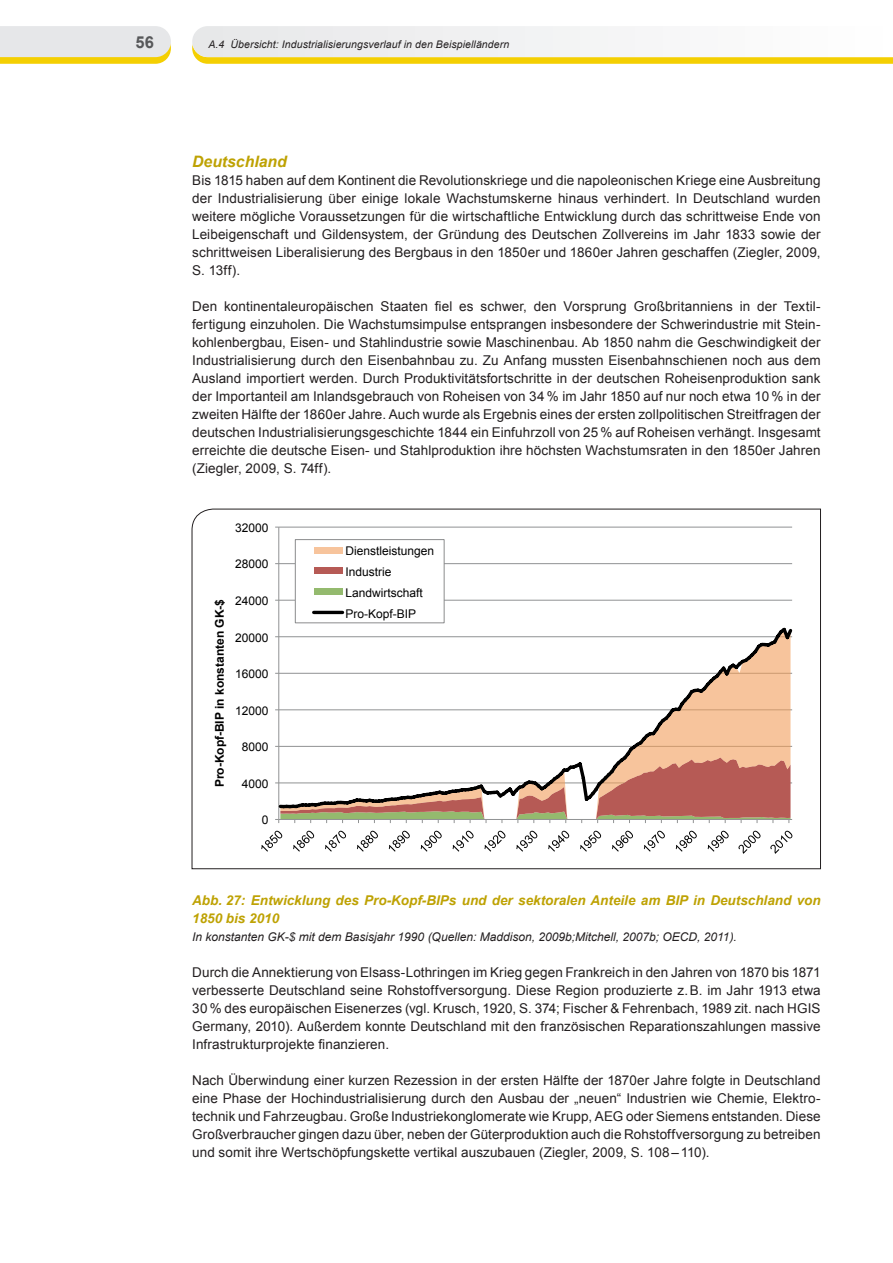
<style>
.page{position:relative;width:893px;height:1263px;background:#fff}
.page>*{position:absolute;margin:0;border:0;box-sizing:border-box;transform-origin:0 0}
.t1{font:700 16.5px "Arial";color:#57585a}
.t2{font:italic 700 15.75px "Arial";color:#bea203}
.t3{font:13.5px/18px "Arial";letter-spacing:.005em;color:#231f20;text-align:justify}
.t4{font:italic 700 13.5px/18px "Arial";color:#bea203}
.t5{font:12px/20.9px "Arial";color:#000}
.t6{font:italic 12px "Arial";color:#231f20}
.t7{font:700 12px "Arial";color:#000}
.t8{font:italic 10.5px "Arial";letter-spacing:.01em;color:#231f20}
</style>
<div class="page">
<svg style="left:0;top:26px;width:171px;height:38px"></svg>
<svg style="left:192px;top:26px;width:701px;height:38px"></svg>
<svg style="left:192px;top:509px;width:629px;height:360px"></svg>
<p class="t1" style="left:136px;top:31px;width:20px">56</p>
<p class="t8" style="left:208px;top:38px;width:302px">A.4 Übersicht: Industrialisierungsverlauf in den Beispielländern</p>
<p class="t2" style="left:192px;top:151px;width:96px">Deutschland</p>
<p class="t3" style="left:192px;top:171px;width:630px">Bis 1815 haben auf dem Kontinent die Revolutionskriege und die napoleonischen Kriege eine Ausbreitung der Industrialisierung über einige lokale Wachstumskerne hinaus verhindert. In Deutschland wurden weitere mögliche Voraussetzungen für die wirtschaftliche Entwicklung durch das schrittweise Ende von Leibeigenschaft und Gildensystem, der Gründung des Deutschen Zollvereins im Jahr 1833 sowie der schrittweisen Liberalisierung des Bergbaus in den 1850er und 1860er Jahren geschaffen (Ziegler, 2009, S. 13ff).</p>
<p class="t3" style="left:192px;top:297px;width:630px">Den kontinentaleuropäischen Staaten fiel es schwer, den Vorsprung Großbritanniens in der Textil&shy;fertigung einzuholen. Die Wachstumsimpulse entsprangen insbesondere der Schwerindustrie mit Stein&shy;kohlenbergbau, Eisen- und Stahlindustrie sowie Maschinenbau. Ab 1850 nahm die Geschwindigkeit der Industrialisierung durch den Eisenbahnbau zu. Zu Anfang mussten Eisenbahnschienen noch aus dem Ausland importiert werden. Durch Produktivitätsfortschritte in der deutschen Roheisenproduktion sank der Importanteil am Inlandsgebrauch von Roheisen von 34 % im Jahr 1850 auf nur noch etwa 10 % in der zweiten Hälfte der 1860er Jahre. Auch wurde als Ergebnis eines der ersten zollpolitischen Streitfragen der deutschen Industrialisierungsgeschichte 1844 ein Einfuhrzoll von 25 % auf Roheisen verhängt. Insgesamt erreichte die deutsche Eisen- und Stahlproduktion ihre höchsten Wachstumsraten in den 1850er Jahren (Ziegler, 2009, S. 74ff).</p>
<p class="t5" style="left:235px;top:517px;width:35px">32000</p>
<p class="t5" style="left:235px;top:554px;width:35px">28000</p>
<p class="t7" style="left:212px;top:787px;width:190px;rotate:-90deg">Pro-Kopf-BIP in konstanten GK-$</p>
<p class="t5" style="left:235px;top:590px;width:35px">24000</p>
<p class="t5" style="left:235px;top:627px;width:35px">20000</p>
<p class="t5" style="left:235px;top:664px;width:35px">16000</p>
<p class="t5" style="left:235px;top:700px;width:35px">12000</p>
<p class="t5" style="left:242px;top:737px;width:28px">8000</p>
<p class="t5" style="left:242px;top:773px;width:28px">4000</p>
<p class="t5" style="left:262px;top:810px;width:8px">0</p>
<p class="t5" style="left:345px;top:541px;width:90px">Dienstleistungen<br>Industrie<br>Landwirtschaft<br>Pro-Kopf-BIP</p>
<p class="t4" style="left:192px;top:891px;width:630px">Abb. 27: Entwicklung des Pro-Kopf-BIPs und der sektoralen Anteile am BIP in Deutschland von<br>1850 bis 2010</p>
<p class="t6" style="left:192px;top:929px;width:546px">In konstanten GK-$ mit dem Basisjahr 1990 (Quellen: Maddison, 2009b;Mitchell, 2007b; OECD, 2011).</p>
<p class="t3" style="left:192px;top:963px;width:630px">Durch die Annektierung von Elsass-Lothringen im Krieg gegen Frankreich in den Jahren von 1870 bis 1871 verbesserte Deutschland seine Rohstoffversorgung. Diese Region produzierte z.B. im Jahr 1913 etwa 30 % des europäischen Eisenerzes (vgl. Krusch, 1920, S. 374; Fischer &amp; Fehrenbach, 1989 zit. nach HGIS Germany, 2010). Außerdem konnte Deutschland mit den französischen Reparationszahlungen massive Infrastrukturprojekte finanzieren.</p>
<p class="t3" style="left:192px;top:1071px;width:630px">Nach Überwindung einer kurzen Rezession in der ersten Hälfte der 1870er Jahre folgte in Deutschland eine Phase der Hochindustrialisierung durch den Ausbau der „neuen“ Industrien wie Chemie, Elektro&shy;technik und Fahrzeugbau. Große Industriekonglomerate wie Krupp, AEG oder Siemens entstanden. Diese Großverbraucher gingen dazu über, neben der Güterproduktion auch die Rohstoffversorgung zu betreiben und somit ihre Wertschöpfungskette vertikal auszubauen (Ziegler, 2009, S. 108–110).</p>
</div>
